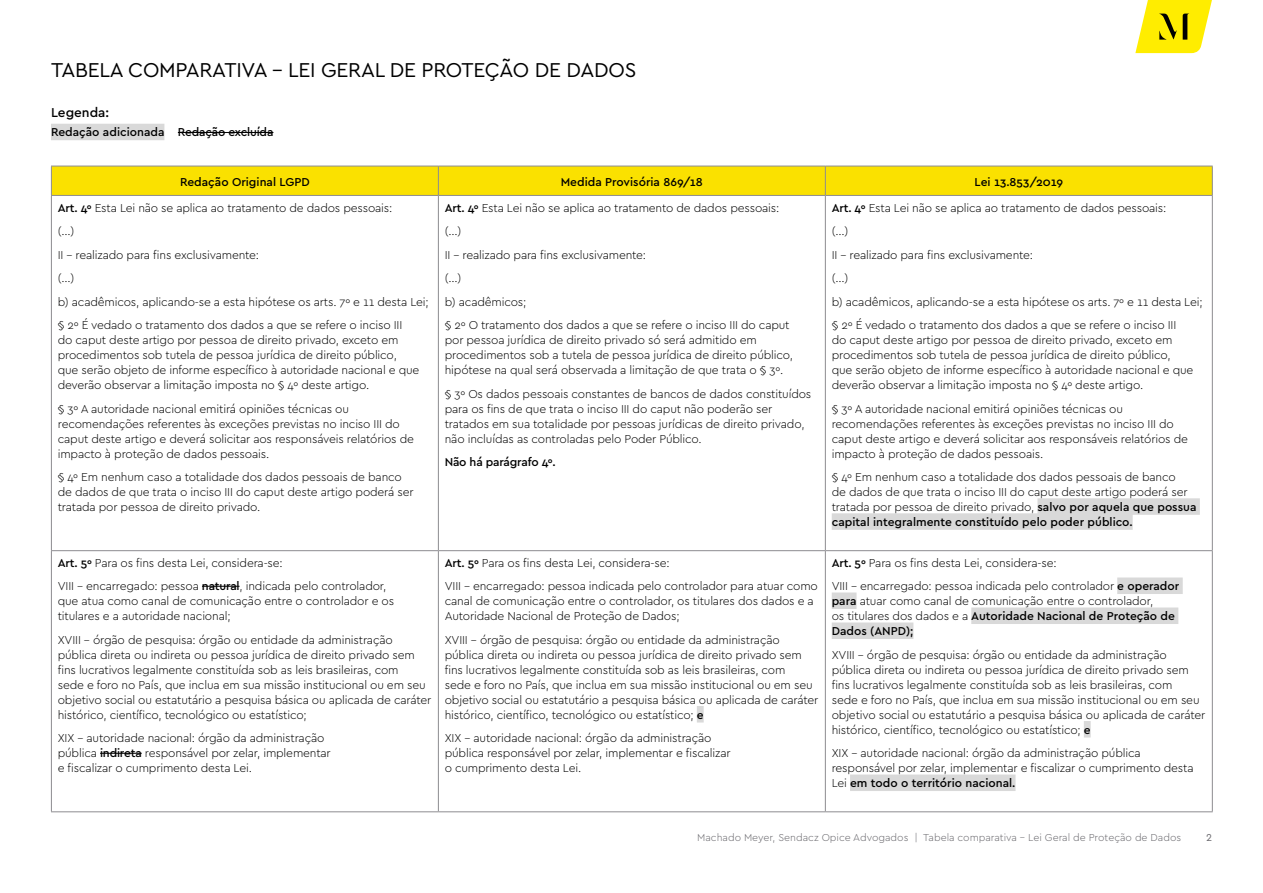
<style>
.page{position:relative;width:1263px;height:893px;background:#fff}
.page>*{position:absolute;margin:0;border:0;box-sizing:border-box;transform-origin:0 0}
.t1{font:21px "Cera";letter-spacing:-.01em;color:#000}
.t2{font:500 13.5px "Cera";color:#000}
.t3{font:300 12px/15px "Cera";letter-spacing:-.015em;color:#000}
.t4{font:500 12px "Cera";color:#000}
.t5{font:300 10.5px "Cera";color:#68676c}
.t6{font:10.5px "Cera";color:#68676c}
.s1{font-weight:500}
</style>
<div class="page">
<div style="left:51px;top:124px;width:113px;height:16px;background:#d9d9d9"></div>
<hr style="left:178px;top:132px;width:95px;height:1px;background:#000">
<hr style="left:438px;top:196px;width:1px;height:354px;background:#8d8c90">
<hr style="left:825px;top:196px;width:1px;height:354px;background:#8d8c90">
<hr style="left:51px;top:550px;width:387px;height:1px;background:#8d8c90">
<hr style="left:438px;top:550px;width:387px;height:1px;background:#8d8c90">
<hr style="left:438px;top:551px;width:1px;height:260px;background:#8d8c90">
<hr style="left:825px;top:550px;width:388px;height:1px;background:#8d8c90">
<hr style="left:825px;top:551px;width:1px;height:260px;background:#8d8c90">
<hr style="left:51px;top:811px;width:387px;height:1px;background:#8d8c90">
<hr style="left:438px;top:811px;width:387px;height:1px;background:#8d8c90">
<hr style="left:825px;top:811px;width:388px;height:1px;background:#8d8c90">
<hr style="left:51px;top:196px;width:1px;height:354px;background:#8d8c90">
<hr style="left:1212px;top:196px;width:1px;height:354px;background:#8d8c90">
<hr style="left:51px;top:551px;width:1px;height:260px;background:#8d8c90">
<hr style="left:1212px;top:551px;width:1px;height:260px;background:#8d8c90">
<div style="left:51px;top:166px;width:1162px;height:29px;background:#fae100"></div>
<hr style="left:51px;top:195px;width:387px;height:1px;background:#8d8c90">
<hr style="left:438px;top:195px;width:387px;height:1px;background:#8d8c90">
<hr style="left:825px;top:195px;width:388px;height:1px;background:#8d8c90">
<div style="left:1037px;top:498px;width:163px;height:17px;background:#d9d9d9"></div>
<div style="left:832px;top:513px;width:301px;height:17px;background:#d9d9d9"></div>
<hr style="left:202px;top:586px;width:38px;height:1px;background:#000">
<hr style="left:100px;top:753px;width:42px;height:1px;background:#000">
<div style="left:697px;top:706px;width:7px;height:16px;background:#d9d9d9"></div>
<div style="left:1117px;top:577px;width:66px;height:17px;background:#d9d9d9"></div>
<div style="left:832px;top:592px;width:24px;height:17px;background:#d9d9d9"></div>
<div style="left:971px;top:607px;width:207px;height:17px;background:#d9d9d9"></div>
<div style="left:832px;top:622px;width:81px;height:17px;background:#d9d9d9"></div>
<div style="left:1084px;top:721px;width:7px;height:16px;background:#d9d9d9"></div>
<div style="left:850px;top:774px;width:165px;height:17px;background:#d9d9d9"></div>
<svg style="left:1135px;top:0;width:77px;height:53px"></svg>
<h1 class="t1" style="left:51px;top:55px;width:587px">TABELA COMPARATIVA – LEI GERAL DE PROTEÇÃO DE DADOS</h1>
<p class="t2" style="left:51px;top:104px;width:60px">Legenda:</p>
<p class="t4" style="left:51px;top:124px;width:224px">Redação adicionada Redação excluída</p>
<p class="t4" style="left:180px;top:174px;width:131px">Redação Original LGPD</p>
<p class="t4" style="left:561px;top:174px;width:144px">Medida Provisória 869/18</p>
<p class="t4" style="left:974px;top:174px;width:90px">Lei 13.853/2019</p>
<p class="t3" style="left:58px;top:195px;width:372px;line-height:23.5px"><span class="s1">Art. 4º</span> Esta Lei não se aplica ao tratamento de dados pessoais:<br>(...)<br>II – realizado para fins exclusivamente:<br>(...)<br>b) acadêmicos, aplicando-se a esta hipótese os arts. 7º e 11 desta Lei; § 2º É vedado o tratamento dos dados a que se refere o inciso III</p>
<p class="t3" style="left:58px;top:332px;width:363px">do caput deste artigo por pessoa de direito privado, exceto em procedimentos sob tutela de pessoa jurídica de direito público, que serão objeto de informe específico à autoridade nacional e que deverão observar a limitação imposta no § 4º deste artigo.</p>
<p class="t3" style="left:58px;top:401px;width:358px">§ 3º A autoridade nacional emitirá opiniões técnicas ou recomendações referentes às exceções previstas no inciso III do caput deste artigo e deverá solicitar aos responsáveis relatórios de impacto à proteção de dados pessoais.</p>
<p class="t3" style="left:58px;top:469px;width:357px">§ 4º Em nenhum caso a totalidade dos dados pessoais de banco de dados de que trata o inciso III do caput deste artigo poderá ser tratada por pessoa de direito privado.</p>
<p class="t3" style="left:832px;top:195px;width:372px;line-height:23.5px"><span class="s1">Art. 4º</span> Esta Lei não se aplica ao tratamento de dados pessoais:<br>(...)<br>II – realizado para fins exclusivamente:<br>(...)<br>b) acadêmicos, aplicando-se a esta hipótese os arts. 7º e 11 desta Lei; § 2º É vedado o tratamento dos dados a que se refere o inciso III</p>
<p class="t3" style="left:832px;top:332px;width:363px">do caput deste artigo por pessoa de direito privado, exceto em procedimentos sob tutela de pessoa jurídica de direito público, que serão objeto de informe específico à autoridade nacional e que deverão observar a limitação imposta no § 4º deste artigo.</p>
<p class="t3" style="left:832px;top:401px;width:358px">§ 3º A autoridade nacional emitirá opiniões técnicas ou recomendações referentes às exceções previstas no inciso III do caput deste artigo e deverá solicitar aos responsáveis relatórios de impacto à proteção de dados pessoais.</p>
<p class="t3" style="left:832px;top:469px;width:366px">§ 4º Em nenhum caso a totalidade dos dados pessoais de banco<br>de dados de que trata o inciso III do caput deste artigo poderá ser tratada por pessoa de direito privado, <span class="s1">salvo por aquela que possua capital integralmente constituído pelo poder público.</span></p>
<p class="t3" style="left:445px;top:195px;width:346px;line-height:23.5px"><span class="s1">Art. 4º</span> Esta Lei não se aplica ao tratamento de dados pessoais: (...)<br>II – realizado para fins exclusivamente:<br>(...)<br>b) acadêmicos;<br>§ 2º O tratamento dos dados a que se refere o inciso III do caput</p>
<p class="t3" style="left:445px;top:332px;width:350px">por pessoa jurídica de direito privado só será admitido em procedimentos sob a tutela de pessoa jurídica de direito público, hipótese na qual será observada a limitação de que trata o § 3º.</p>
<p class="t3" style="left:445px;top:386px;width:368px">§ 3º Os dados pessoais constantes de bancos de dados constituídos para os fins de que trata o inciso III do caput não poderão ser tratados em sua totalidade por pessoas jurídicas de direito privado, não incluídas as controladas pelo Poder Público.</p>
<p class="t4" style="left:445px;top:454px;width:113px">Não há parágrafo 4º.</p>
<p class="t3" style="left:58px;top:551px;width:330px;line-height:23.4px"><span class="s1">Art. 5º</span> Para os fins desta Lei, considera-se:<br>VIII – encarregado: pessoa <span class="s1">natural</span>, indicada pelo controlador,</p>
<p class="t3" style="left:58px;top:593px;width:338px">que atua como canal de comunicação entre o controlador e os titulares e a autoridade nacional;</p>
<p class="t3" style="left:58px;top:632px;width:375px">XVIII - órgão de pesquisa: órgão ou entidade da administração pública direta ou indireta ou pessoa jurídica de direito privado sem fins lucrativos legalmente constituída sob as leis brasileiras, com<br>sede e foro no País, que inclua em sua missão institucional ou em seu objetivo social ou estatutário a pesquisa básica ou aplicada de caráter histórico, científico, tecnológico ou estatístico;</p>
<p class="t3" style="left:58px;top:730px;width:275px">XIX – autoridade nacional: órgão da administração pública <span class="s1">indireta</span> responsável por zelar, implementar e fiscalizar o cumprimento desta Lei.</p>
<p class="t3" style="left:445px;top:550px;width:375px;line-height:23.5px"><span class="s1">Art. 5º</span> Para os fins desta Lei, considera-se:<br>VIII - encarregado: pessoa indicada pelo controlador para atuar como</p>
<p class="t3" style="left:445px;top:593px;width:371px">canal de comunicação entre o controlador, os titulares dos dados e a<br>Autoridade Nacional de Proteção de Dados;</p>
<p class="t3" style="left:445px;top:632px;width:375px">XVIII - órgão de pesquisa: órgão ou entidade da administração pública direta ou indireta ou pessoa jurídica de direito privado sem fins lucrativos legalmente constituída sob as leis brasileiras, com<br>sede e foro no País, que inclua em sua missão institucional ou em seu objetivo social ou estatutário a pesquisa básica ou aplicada de caráter histórico, científico, tecnológico ou estatístico; <span class="s1">e</span></p>
<p class="t3" style="left:445px;top:730px;width:287px">XIX - autoridade nacional: órgão da administração pública responsável por zelar, implementar e fiscalizar o cumprimento desta Lei.</p>
<p class="t3" style="left:832px;top:550px;width:349px;line-height:23.5px"><span class="s1">Art. 5º</span> Para os fins desta Lei, considera-se:<br>VIII - encarregado: pessoa indicada pelo controlador <span class="s1">e operador</span></p>
<p class="t3" style="left:832px;top:593px;width:345px"><span class="s1">para</span> atuar como canal de comunicação entre o controlador,<br>os titulares dos dados e a <span class="s1">Autoridade Nacional de Proteção de<br>Dados (ANPD);</span></p>
<p class="t3" style="left:832px;top:647px;width:375px">XVIII - órgão de pesquisa: órgão ou entidade da administração pública direta ou indireta ou pessoa jurídica de direito privado sem fins lucrativos legalmente constituída sob as leis brasileiras, com<br>sede e foro no País, que inclua em sua missão institucional ou em seu objetivo social ou estatutário a pesquisa básica ou aplicada de caráter histórico, científico, tecnológico ou estatístico; <span class="s1">e</span></p>
<p class="t3" style="left:832px;top:745px;width:363px">XIX - autoridade nacional: órgão da administração pública responsável por zelar, implementar e fiscalizar o cumprimento desta<br>Lei <span class="s1">em todo o território nacional.</span></p>
<p class="t5" style="left:697px;top:831px;width:485px">Machado Meyer, Sendacz Opice Advogados | Tabela comparativa - Lei Geral de Proteção de Dados</p>
<p class="t6" style="left:1206px;top:831px;width:7px">2</p>
</div>
